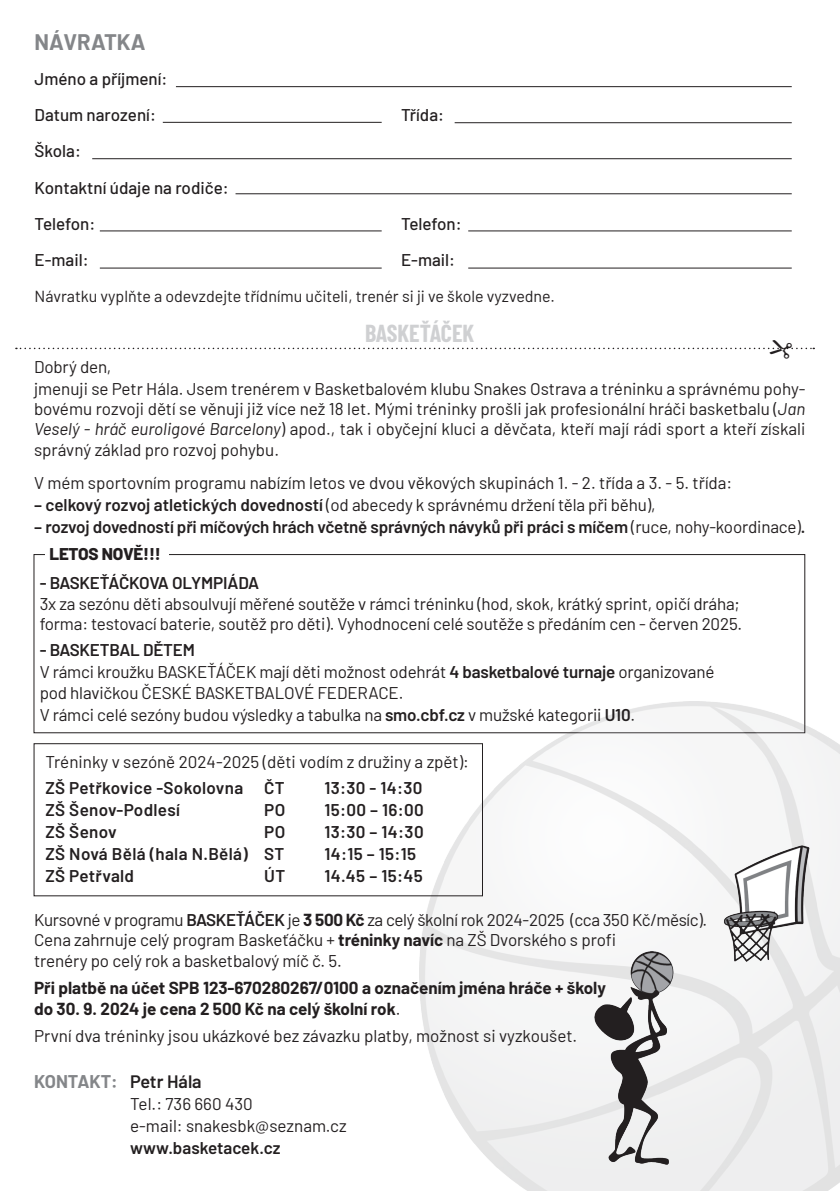
<style>
.page{position:relative;width:840px;height:1191px;background:#fff}
.page>*{position:absolute;margin:0;border:0;box-sizing:border-box;transform-origin:0 0}
.t1{font:700 24px "Barlow Condensed";color:#cfd0d2}
.t2{font:700 22px "Barlow";color:#848689}
.t3{font:700 18px "Barlow";color:#848689}
.t4{font:17px/20.4px "Barlow";letter-spacing:-.01em;color:#231f20}
.t5{font:600 17px "Barlow";letter-spacing:-.01em;color:#231f20}
.t6{font:700 17px/20.4px "Barlow";color:#231f20}
.t7{font:500 17px "Barlow";color:#231f20}
.t8{font:600 17px "Barlow";letter-spacing:.02em;color:#231f20}
.t9{font:800 17px "Barlow";letter-spacing:-.01em;color:#231f20}
.t10{font:16px "Barlow";color:#231f20}
.s1{font-style:italic}
.s2{font-weight:600}
.s3{font-weight:400}
.s4{font-weight:700}
.s5{font-weight:600;color:#231f20}
</style>
<div class="page">
<img style="left:419px;top:702px;width:420px;height:489px">
<hr style="left:176px;top:86px;width:615px;height:1px;background:#231f20">
<hr style="left:92px;top:158px;width:699px;height:1px;background:#231f20">
<hr style="left:235px;top:193px;width:556px;height:1px;background:#231f20">
<hr style="left:163px;top:122px;width:218px;height:1px;background:#231f20">
<hr style="left:100px;top:231px;width:281px;height:1px;background:#231f20">
<hr style="left:100px;top:268px;width:281px;height:1px;background:#231f20">
<hr style="left:454px;top:122px;width:337px;height:1px;background:#231f20">
<hr style="left:468px;top:231px;width:323px;height:1px;background:#231f20">
<hr style="left:468px;top:268px;width:323px;height:1px;background:#231f20">
<div style="left:34px;top:743px;width:448px;height:153px;border:1px solid #231f20"></div>
<img style="left:540px;top:808px;width:295px;height:374px">
<svg style="left:16px;top:347px;width:797px;height:3px"></svg>
<p class="t2" style="left:35px;top:26px;width:113px">NÁVRATKA</p>
<p class="t7" style="left:35px;top:66px;width:134px">Jméno a příjmení:</p>
<p class="t7" style="left:35px;top:103px;width:123px">Datum narození:</p>
<p class="t7" style="left:401px;top:103px;width:45px">Třída:</p>
<p class="t7" style="left:35px;top:139px;width:48px">Škola:</p>
<p class="t7" style="left:35px;top:175px;width:195px">Kontaktní údaje na rodiče:</p>
<p class="t7" style="left:35px;top:211px;width:62px">Telefon:</p>
<p class="t7" style="left:401px;top:211px;width:62px">Telefon:</p>
<p class="t7" style="left:35px;top:247px;width:56px">E-mail:</p>
<p class="t7" style="left:401px;top:247px;width:56px">E-mail:</p>
<p class="t10" style="left:35px;top:285px;width:521px">Návratku vyplňte a odevzdejte třídnímu učiteli, trenér si ji ve škole vyzvedne.</p>
<p class="t1" style="left:365px;top:316px;width:111px">BASKEŤÁČEK</p>
<p class="t4" style="left:34px;top:355px;width:79px">Dobrý den,</p>
<p class="t4" style="left:34px;top:377px;width:772px;text-align:justify">jmenuji se Petr Hála. Jsem trenérem v Basketbalovém klubu Snakes Ostrava a tréninku a správnému pohy&shy;bovému rozvoji dětí se věnuji již více než 18 let. Mými tréninky prošli jak profesionální hráči basketbalu (<span class="s1">Jan Veselý - hráč euroligové Barcelony</span>) apod., tak i obyčejní kluci a děvčata, kteří mají rádi sport a kteří získali správný základ pro rozvoj pohybu.</p>
<p class="t4" style="left:34px;top:471px;width:699px">V mém sportovním programu nabízím letos ve dvou věkových skupinách 1. - 2. třída a 3. - 5. třída:</p>
<p class="t4" style="left:34px;top:493px;width:622px"><span class="s2">– celkový rozvoj atletických dovedností</span> (od abecedy k správnému držení těla při běhu),</p>
<p class="t5" style="left:34px;top:514px;width:772px">– rozvoj dovedností při míčových hrách včetně správných návyků při práci s míčem <span class="s3">(ruce, nohy-koordinace)</span>.</p>
<p class="t9" style="left:49px;top:541px;width:113px">LETOS NOVĚ!!!</p>
<p class="t5" style="left:40px;top:571px;width:221px">- BASKEŤÁČKOVA OLYMPIÁDA</p>
<p class="t4" style="left:40px;top:592px;width:703px">3x za sezónu děti absoulvují měřené soutěže v rámci tréninku (hod, skok, krátký sprint, opičí dráha; forma: testovací baterie, soutěž pro děti). Vyhodnocení celé soutěže s předáním cen - červen 2025.</p>
<p class="t5" style="left:40px;top:637px;width:157px">- BASKETBAL DĚTEM</p>
<p class="t4" style="left:40px;top:660px;width:675px">V rámci kroužku BASKEŤÁČEK mají děti možnost odehrát <span class="s2">4 basketbalové turnaje</span> organizované pod hlavičkou ČESKÉ BASKETBALOVÉ FEDERACE.</p>
<p class="t4" style="left:40px;top:703px;width:596px">V rámci celé sezóny budou výsledky a tabulka na <span class="s2">smo.cbf.cz</span> v mužské kategorii <span class="s2">U10</span>.</p>
<p class="t4" style="left:45px;top:750px;width:425px">Tréninky v sezóně 2024-2025 (děti vodím z družiny a zpět):</p>
<p class="t8" style="left:45px;top:775px;width:241px">ZŠ Petřkovice -Sokolovna ČT</p>
<p class="t5" style="left:324px;top:775px;width:100px">13:30 - 14:30</p>
<p class="t8" style="left:45px;top:797px;width:136px">ZŠ Šenov-Podlesí</p>
<p class="t5" style="left:264px;top:797px;width:23px">PO</p>
<p class="t5" style="left:324px;top:797px;width:101px">15:00 – 16:00</p>
<p class="t5" style="left:45px;top:819px;width:73px">ZŠ Šenov</p>
<p class="t5" style="left:264px;top:819px;width:23px">PO</p>
<p class="t5" style="left:324px;top:819px;width:101px">13:30 – 14:30</p>
<p class="t8" style="left:45px;top:841px;width:240px">ZŠ Nová Bělá (hala N.Bělá) ST</p>
<p class="t5" style="left:324px;top:841px;width:93px">14:15 – 15:15</p>
<p class="t8" style="left:45px;top:863px;width:90px">ZŠ Petřvald</p>
<p class="t5" style="left:264px;top:863px;width:22px">ÚT</p>
<p class="t5" style="left:324px;top:863px;width:100px">14.45 – 15:45</p>
<p class="t4" style="left:34px;top:908px;width:674px">Kursovné v programu <span class="s2">BASKEŤÁČEK</span> je <span class="s4">3 500 Kč</span> za celý školní rok 2024-2025 (cca 350 Kč/měsíc).<br>Cena zahrnuje celý program Baskeťáčku + <span class="s4">tréninky navíc</span> na ZŠ Dvorského s profi<br>trenéry po celý rok a basketbalový míč č. 5.</p>
<p class="t6" style="left:34px;top:976px;width:573px">Při platbě na účet SPB 123-670280267/0100 a označením jména hráče + školy do 30. 9. 2024 je cena 2 500 Kč na celý školní rok<span class="s3">.</span></p>
<p class="t4" style="left:34px;top:1024px;width:544px">První dva tréninky jsou ukázkové bez závazku platby, možnost si vyzkoušet.</p>
<p class="t3" style="left:34px;top:1068px;width:169px">KONTAKT: <span class="s5">Petr Hála</span></p>
<p class="t4" style="left:130px;top:1092px;width:124px">Tel.: 736 660 430</p>
<p class="t4" style="left:130px;top:1114px;width:218px">e-mail: snakesbk@seznam.cz</p>
<p class="t5" style="left:130px;top:1135px;width:152px">www.basketacek.cz</p>
</div>
